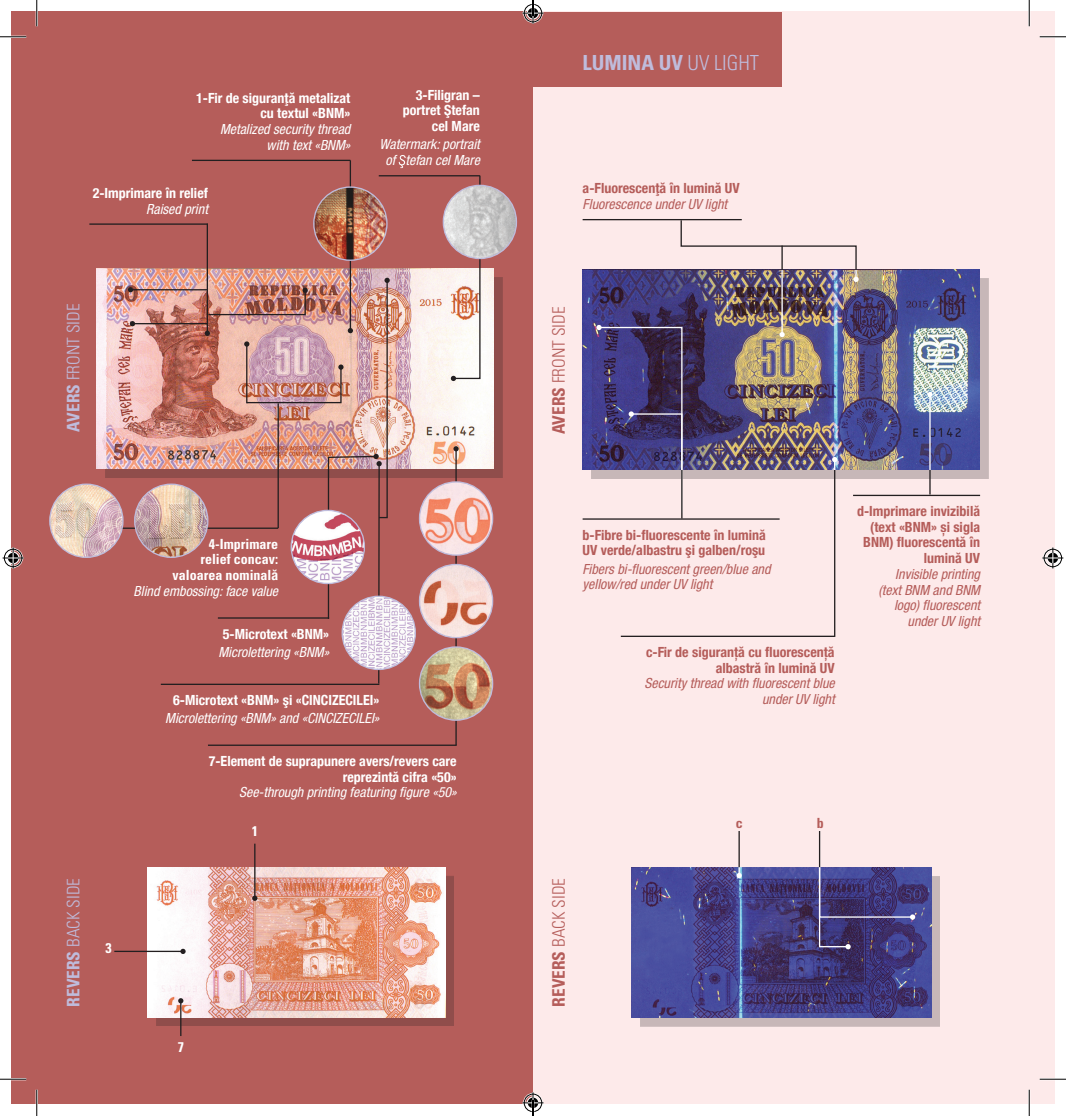
<style>
.page{position:relative;width:1066px;height:1116px;background:#fff}
.page>*{position:absolute;margin:0;border:0;box-sizing:border-box;transform-origin:0 0}
.t1{font:700 condensed 20.82px "Univers";color:#bfbcdc}
.t2{font:300 condensed 17.32px "Univers";color:#bfbcdc}
.t3{font:300 condensed 17.32px "Univers";color:#b55d5a}
.t4{font:italic condensed 14px/15.8px "Helvetica Neue";color:#fff;text-align:center}
.t5{font:700 condensed 14px/15.8px "Helvetica Neue";color:#b55d5a;text-align:right}
.t6{font:700 condensed 14px/15.8px "Helvetica Neue";color:#fff;text-align:right}
.t7{font:italic condensed 14px/15.8px "Helvetica Neue";color:#b55d5a;text-align:right}
.t8{font:700 condensed 14px/15.8px "Univers";color:#fff;text-align:right}
.t9{font:700 condensed 14px "Univers";color:#b55d5a}
.s1{font-weight:300}
.s2{font-weight:700}
.s3{font-family:"Helvetica Neue"}
</style>
<div class="page">
<div style="left:12px;top:12px;width:521px;height:1091px;background:#b55d5a"></div>
<div style="left:533px;top:12px;width:521px;height:1091px;background:#fdeaea"></div>
<div style="left:640px;top:875px;width:300px;height:151px;background:#231f20;opacity:.25"></div>
<img style="left:631px;top:867px;width:300px;height:150px">
<div style="left:591px;top:278px;width:397px;height:201px;background:#c7b7b8"></div>
<img style="left:582px;top:270px;width:397px;height:200px">
<div style="left:105px;top:277px;width:397px;height:200px;background:#231f20;opacity:.25"></div>
<img style="left:97px;top:269px;width:396px;height:200px">
<hr style="left:379px;top:175px;width:101px;height:1px;background:#231f20">
<svg style="left:399px;top:155px;width:7px;height:13px"></svg>
<hr style="left:192px;top:160px;width:158px;height:1px;background:#231f20">
<hr style="left:208px;top:744px;width:249px;height:1px;background:#231f20">
<hr style="left:89px;top:223px;width:119px;height:2px;background:#231f20">
<hr style="left:86px;top:527px;width:192px;height:2px;background:#231f20">
<hr style="left:132px;top:323px;width:75px;height:1px;background:#231f20">
<svg style="left:130px;top:321px;width:5px;height:5px"></svg>
<hr style="left:131px;top:289px;width:76px;height:1px;background:#231f20">
<svg style="left:128px;top:287px;width:5px;height:5px"></svg>
<hr style="left:207px;top:224px;width:1px;height:109px;background:#231f20">
<hr style="left:350px;top:160px;width:1px;height:170px;background:#231f20">
<hr style="left:455px;top:448px;width:2px;height:297px;background:#231f20">
<svg style="left:453px;top:446px;width:6px;height:5px"></svg>
<div style="left:156px;top:875px;width:298px;height:150px;background:#231f20;opacity:.25"></div>
<img style="left:148px;top:867px;width:297px;height:150px">
<hr style="left:781px;top:270px;width:1px;height:64px;background:#fff">
<svg style="left:779px;top:332px;width:5px;height:5px"></svg>
<svg style="left:596px;top:325px;width:87px;height:189px"></svg>
<hr style="left:929px;top:394px;width:1px;height:76px;background:#fff">
<svg style="left:927px;top:392px;width:5px;height:5px"></svg>
<svg style="left:818px;top:831px;width:97px;height:118px"></svg>
<img style="left:314px;top:187px;width:73px;height:73px;border-radius:37px">
<div style="left:313px;top:186px;width:74px;height:75px;border:1px solid #bfbcdc;border-radius:50%"></div>
<img style="left:419px;top:482px;width:73px;height:73px;border-radius:37px">
<div style="left:419px;top:481px;width:74px;height:74px;border:1px solid #bfbcdc;border-radius:50%"></div>
<img style="left:419px;top:564px;width:73px;height:73px;border-radius:37px">
<div style="left:419px;top:563px;width:74px;height:75px;border:1px solid #bfbcdc;border-radius:50%"></div>
<img style="left:419px;top:647px;width:73px;height:73px;border-radius:37px">
<div style="left:419px;top:646px;width:74px;height:74px;border:1px solid #bfbcdc;border-radius:50%"></div>
<div style="left:533px;top:12px;width:248px;height:74px;background:#b55d5a"></div>
<img style="left:50px;top:484px;width:73px;height:73px;border-radius:37px">
<div style="left:49px;top:483px;width:75px;height:75px;border:1px solid #bfbcdc;border-radius:50%"></div>
<img style="left:135px;top:484px;width:73px;height:73px;border-radius:37px">
<svg style="left:451px;top:175px;width:30px;height:206px"></svg>
<img style="left:443px;top:185px;width:73px;height:73px;border-radius:37px">
<div style="left:443px;top:185px;width:74px;height:74px;border:1px solid #bfbcdc;border-radius:50%"></div>
<hr style="left:254px;top:843px;width:1px;height:55px;background:#231f20">
<svg style="left:252px;top:895px;width:5px;height:5px"></svg>
<hr style="left:114px;top:950px;width:69px;height:1px;background:#231f20">
<svg style="left:180px;top:948px;width:6px;height:5px"></svg>
<hr style="left:180px;top:1000px;width:1px;height:35px;background:#231f20">
<svg style="left:178px;top:997px;width:5px;height:6px"></svg>
<svg style="left:736px;top:867px;width:6px;height:11px"></svg>
<svg style="left:832px;top:457px;width:5px;height:13px"></svg>
<hr style="left:161px;top:683px;width:218px;height:2px;background:#231f20">
<hr style="left:378px;top:463px;width:2px;height:220px;background:#231f20">
<img style="left:205px;top:278px;width:185px;height:341px">
<img style="left:342px;top:596px;width:73px;height:73px;border-radius:37px">
<div style="left:341px;top:595px;width:75px;height:75px;border:1px solid #bfbcdc;border-radius:50%"></div>
<img style="left:291px;top:510px;width:73px;height:73px;border-radius:37px">
<div style="left:291px;top:509px;width:74px;height:75px;border:1px solid #bfbcdc;border-radius:50%"></div>
<hr style="left:582px;top:518px;width:197px;height:1px;background:#231f20">
<hr style="left:853px;top:494px;width:127px;height:2px;background:#231f20">
<hr style="left:621px;top:635px;width:213px;height:2px;background:#231f20">
<hr style="left:582px;top:219px;width:160px;height:1px;background:#231f20">
<svg style="left:680px;top:219px;width:178px;height:63px"></svg>
<hr style="left:681px;top:470px;width:1px;height:48px;background:#231f20">
<hr style="left:834px;top:470px;width:1px;height:166px;background:#231f20">
<svg style="left:929px;top:470px;width:1px;height:24px"></svg>
<hr style="left:738px;top:830px;width:2px;height:37px;background:#231f20">
<hr style="left:819px;top:830px;width:1px;height:37px;background:#231f20">
<hr style="left:0;top:36px;width:26px;height:2px;background:#fff">
<hr style="left:1039px;top:36px;width:27px;height:2px;background:#fff">
<hr style="left:0;top:1077px;width:26px;height:3px;background:#fff">
<hr style="left:1039px;top:1077px;width:27px;height:3px;background:#fff">
<hr style="left:36px;top:0;width:2px;height:26px;background:#fff">
<hr style="left:36px;top:1089px;width:2px;height:26px;background:#fff">
<hr style="left:1028px;top:0;width:2px;height:26px;background:#fff">
<hr style="left:1028px;top:1089px;width:2px;height:26px;background:#fff">
<svg style="left:0;top:36px;width:26px;height:1px"></svg>
<svg style="left:1039px;top:36px;width:27px;height:1px"></svg>
<svg style="left:0;top:1078px;width:26px;height:1px"></svg>
<svg style="left:1039px;top:1078px;width:27px;height:1px"></svg>
<svg style="left:36px;top:0;width:1px;height:26px"></svg>
<svg style="left:36px;top:1089px;width:1px;height:26px"></svg>
<svg style="left:1029px;top:0;width:1px;height:26px"></svg>
<svg style="left:1029px;top:1089px;width:1px;height:26px"></svg>
<svg style="left:3px;top:547px;width:21px;height:21px"></svg>
<svg style="left:1042px;top:547px;width:21px;height:21px"></svg>
<svg style="left:522px;top:0;width:21px;height:24px"></svg>
<svg style="left:522px;top:1092px;width:21px;height:23px"></svg>
<p class="t6" style="left:196px;top:89px;width:156px">1-Fir de siguranţă metalizat cu textul «BNM»</p>
<p class="t4" style="left:220px;top:121px;width:132px;text-align:right">Metalized security thread with text «BNM»</p>
<p class="t6" style="left:93px;top:184px;width:117px">2-Imprimare în relief</p>
<p class="t4" style="left:146px;top:200px;width:63px">Raised print</p>
<p class="t6" style="left:403px;top:86px;width:78px">3-Filigran – portret Ştefan cel Mare</p>
<p class="t4" style="left:379px;top:136px;width:102px">Watermark: portrait of tefan cel Mare</p>
<h1 class="t1" style="left:582px;top:50px;width:178px">LUMINA UV <span class="s1">uv light</span></h1>
<p class="t5" style="left:582px;top:179px;width:158px">a-Fluorescenţă în lumină UV</p>
<p class="t7" style="left:582px;top:196px;width:146px">Fluorescence under UV light</p>
<p class="t2" style="left:63px;top:431px;width:129px;rotate:-90deg"><span class="s2">AVERS</span> front side</p>
<p class="t3" style="left:548px;top:434px;width:129px;rotate:-90deg"><span class="s2">AVERS</span> front side</p>
<p class="t2" style="left:63px;top:1006px;width:130px;rotate:-90deg"><span class="s2">REVERS</span> back side</p>
<p class="t8" style="left:173px;top:535px;width:107px">4-Imprimare<br>relief concav: valoarea nominal<span class="s3">ă</span></p>
<p class="t4" style="left:134px;top:583px;width:146px">Blind embossing: face value</p>
<p class="t6" style="left:223px;top:624px;width:108px">5-Microtext «BNM»</p>
<p class="t4" style="left:218px;top:643px;width:112px">Microlettering «BNM»</p>
<p class="t6" style="left:173px;top:691px;width:208px">6-Microtext «BNM» şi «CINCIZECILEI»</p>
<p class="t4" style="left:165px;top:710px;width:216px">Microlettering «BNM» and «CINCIZECILEI»</p>
<p class="t6" style="left:209px;top:751px;width:249px">7-Element de suprapunere avers/revers care reprezintă cifra «50»</p>
<p class="t4" style="left:239px;top:784px;width:219px">See-through printing featuring figure «50»</p>
<p class="t8" style="left:252px;top:823px;width:8px">1</p>
<p class="t8" style="left:105px;top:940px;width:8px">3</p>
<p class="t8" style="left:178px;top:1038px;width:8px">7</p>
<p class="t5" style="left:582px;top:525px;width:185px;text-align:left">b-Fibre bi-fluorescente în lumină<br>UV verde/albastru şi galben/roşu</p>
<p class="t7" style="left:582px;top:560px;width:189px;text-align:left">Fibers bi-fluorescent green/blue and yellow/red under UV light</p>
<p class="t5" style="left:646px;top:643px;width:190px">c-Fir de siguranță cu fluorescență albastră în lumină UV</p>
<p class="t7" style="left:644px;top:675px;width:192px">Security thread with fluorescent blue under UV light</p>
<p class="t5" style="left:857px;top:502px;width:124px">d-Imprimare invizibilă (text «BNM» și sigla<br>BNM) fluorescentă în lumină UV</p>
<p class="t7" style="left:878px;top:566px;width:103px">Invisible printing (text BNM and BNM logo) fluorescent under UV light</p>
<p class="t3" style="left:548px;top:1006px;width:130px;rotate:-90deg"><span class="s2">REVERS</span> back side</p>
<p class="t9" style="left:736px;top:813px;width:8px">c</p>
<p class="t9" style="left:816px;top:813px;width:8px">b</p>
</div>
